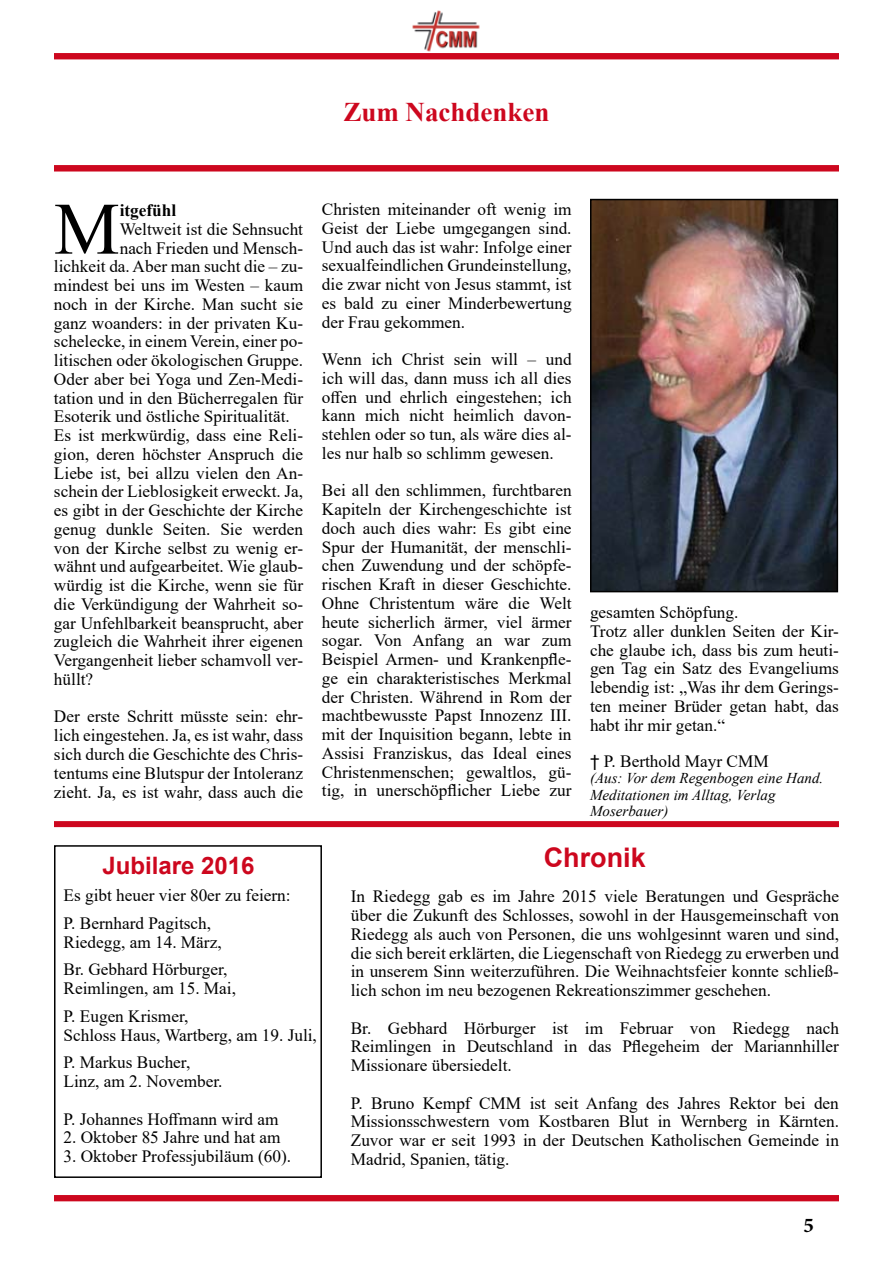
<style>
.page{position:relative;width:893px;height:1263px;background:#fff}
.page>*{position:absolute;margin:0;border:0;box-sizing:border-box;transform-origin:0 0}
.t1{font:73.95px "Times New Roman";color:#000}
.t2{font:700 27px "Times New Roman";color:#cd071e}
.t3{font:700 27px "Arial";color:#cd071e}
.t4{font:700 24px "Arial";color:#cd071e}
.t5{font:700 21px "Minion Pro";color:#000}
.t6{font:17.25px/18.8px "Times New Roman";color:#000;text-align:justify}
.t7{font:700 17.25px "Times New Roman";color:#000}
.t8{font:italic 15px/16.5px "Times New Roman";color:#000}
.s1{font-family:"Arial"}
</style>
<div class="page">
<img style="left:412px;top:10px;width:68px;height:42px">
<div style="left:54px;top:53px;width:785px;height:6px;background:#cd071e"></div>
<div style="left:54px;top:821px;width:785px;height:6px;background:#cd071e"></div>
<div style="left:54px;top:165px;width:785px;height:6px;background:#cd071e"></div>
<img style="left:593px;top:202px;width:242px;height:387px">
<div style="left:590px;top:199px;width:248px;height:393px;border:2px solid #000"></div>
<div style="left:54px;top:1195px;width:785px;height:6px;background:#cd071e"></div>
<div style="left:54px;top:845px;width:268px;height:333px;border:2px solid #000"></div>
<p class="t2" style="left:343px;top:92px;width:208px">Zum Nachdenken</p>
<p class="t1" style="left:54px;top:177px;width:67px">M</p>
<p class="t7" style="left:120px;top:198px;width:58px">itgefühl</p>
<p class="t6" style="left:120px;top:219px;width:185px">Weltweit ist die Sehnsucht</p>
<p class="t6" style="left:120px;top:238px;width:185px">nach Frieden und Mensch-</p>
<p class="t6" style="left:54px;top:257px;width:251px">lichkeit da. Aber man sucht die – zu-</p>
<p class="t6" style="left:54px;top:275px;width:251px">mindest bei uns im Westen – kaum</p>
<p class="t6" style="left:54px;top:294px;width:251px">noch in der Kirche. Man sucht sie</p>
<p class="t6" style="left:54px;top:313px;width:251px">ganz woanders: in der privaten Ku-</p>
<p class="t6" style="left:54px;top:332px;width:251px">schelecke, in einem Verein, einer po-</p>
<p class="t6" style="left:54px;top:350px;width:251px">litischen oder ökologischen Gruppe.</p>
<p class="t6" style="left:54px;top:369px;width:251px">Oder aber bei Yoga und Zen-Medi-</p>
<p class="t6" style="left:54px;top:388px;width:251px">tation und in den Bücherregalen für</p>
<p class="t6" style="left:54px;top:407px;width:237px">Esoterik und östliche Spiritualität.</p>
<p class="t6" style="left:54px;top:425px;width:251px">Es ist merkwürdig, dass eine Reli-</p>
<p class="t6" style="left:54px;top:444px;width:251px">gion, deren höchster Anspruch die</p>
<p class="t6" style="left:54px;top:463px;width:251px">Liebe ist, bei allzu vielen den An-</p>
<p class="t6" style="left:54px;top:482px;width:251px">schein der Lieblosigkeit erweckt. Ja,</p>
<p class="t6" style="left:54px;top:500px;width:251px">es gibt in der Geschichte der Kirche</p>
<p class="t6" style="left:54px;top:519px;width:251px">genug dunkle Seiten. Sie werden</p>
<p class="t6" style="left:54px;top:538px;width:251px">von der Kirche selbst zu wenig er-</p>
<p class="t6" style="left:54px;top:557px;width:251px">wähnt und aufgearbeitet. Wie glaub-</p>
<p class="t6" style="left:54px;top:575px;width:251px">würdig ist die Kirche, wenn sie für</p>
<p class="t6" style="left:54px;top:594px;width:251px">die Verkündigung der Wahrheit so-</p>
<p class="t6" style="left:54px;top:613px;width:251px">gar Unfehlbarkeit beansprucht, aber</p>
<p class="t6" style="left:54px;top:632px;width:251px">zugleich die Wahrheit ihrer eigenen</p>
<p class="t6" style="left:54px;top:650px;width:251px">Vergangenheit lieber schamvoll ver-</p>
<p class="t6" style="left:54px;top:669px;width:41px">hüllt?</p>
<p class="t6" style="left:54px;top:707px;width:251px">Der erste Schritt müsste sein: ehr&shy;lich eingestehen. Ja, es ist wahr, dass sich durch die Geschichte des Chris&shy;tentums eine Blutspur der Intoleranz zieht. Ja, es ist wahr, dass auch die</p>
<p class="t6" style="left:322px;top:199px;width:251px">Christen miteinander oft wenig im Geist der Liebe umgegangen sind.<br>Und auch das ist wahr: Infolge einer sexualfeindlichen Grundeinstellung, die zwar nicht von Jesus stammt, ist es bald zu einer Minderbewertung der Frau gekommen.</p>
<p class="t6" style="left:322px;top:349px;width:251px">Wenn ich Christ sein will – und ich will das, dann muss ich all dies offen und ehrlich eingestehen; ich kann mich nicht heimlich davon&shy;stehlen oder so tun, als wäre dies al&shy;les nur halb so schlimm gewesen.</p>
<p class="t6" style="left:322px;top:481px;width:251px">Bei all den schlimmen, furchtbaren Kapiteln der Kirchengeschichte ist doch auch dies wahr: Es gibt eine Spur der Humanität, der menschli&shy;chen Zuwendung und der schöpfe&shy;rischen Kraft in dieser Geschichte.<br>Ohne Christentum wäre die Welt heute sicherlich ärmer, viel ärmer sogar. Von Anfang an war zum Beispiel Armen- und Krankenpfle&shy;ge ein charakteristisches Merkmal der Christen. Während in Rom der machtbewusste Papst Innozenz III. mit der Inquisition begann, lebte in Assisi Franziskus, das Ideal eines Christenmenschen; gewaltlos, gü&shy;tig, in unerschöpflicher Liebe zur</p>
<p class="t6" style="left:590px;top:602px;width:250px;text-align:left">gesamten Schöpfung.<br>Trotz aller dunklen Seiten der Kir&shy;che glaube ich, dass bis zum heuti&shy;gen Tag ein Satz des Evangeliums lebendig ist: „Was ihr dem Gerings&shy;ten meiner Brüder getan habt, das habt ihr mir getan.“</p>
<p class="t6" style="left:590px;top:751px;width:180px"><span class="s1">†</span> P. Berthold Mayr CMM</p>
<p class="t8" style="left:590px;top:769px;width:235px">(Aus: Vor dem Regenbogen eine Hand.<br>Meditationen im Alltag, Verlag<br>Moserbauer)</p>
<p class="t4" style="left:103px;top:848px;width:154px">Jubilare 2016</p>
<p class="t3" style="left:544px;top:839px;width:104px">Chronik</p>
<p class="t6" style="left:64px;top:881px;width:229px;line-height:27.8px">Es gibt heuer vier 80er zu feiern:<br>P. Bernhard Pagitsch,</p>
<p class="t6" style="left:64px;top:927px;width:165px;line-height:27.8px">Riedegg, am 14. März,<br>Br. Gebhard Hörburger,</p>
<p class="t6" style="left:64px;top:974px;width:174px;line-height:27.8px">Reimlingen, am 15. Mai,<br>P. Eugen Krismer,</p>
<p class="t6" style="left:64px;top:1020px;width:255px;line-height:27.8px">Schloss Haus, Wartberg, am 19. Juli,<br>P. Markus Bucher,</p>
<p class="t6" style="left:64px;top:1062px;width:217px;line-height:37.5px">Linz, am 2. November.<br>P. Johannes Hoffmann wird am</p>
<p class="t6" style="left:64px;top:1128px;width:219px">2. Oktober 85 Jahre und hat am</p>
<p class="t6" style="left:64px;top:1146px;width:229px">3. Oktober Professjubiläum (60).</p>
<p class="t6" style="left:351px;top:887px;width:490px">In Riedegg gab es im Jahre 2015 viele Beratungen und Gespräche über die Zukunft des Schlosses, sowohl in der Hausgemeinschaft von Riedegg als auch von Personen, die uns wohlgesinnt waren und sind, die sich bereit erklärten, die Liegenschaft von Riedegg zu erwerben und in unserem Sinn weiterzuführen. Die Weihnachtsfeier konnte schließ&shy;lich schon im neu bezogenen Rekreationszimmer geschehen.</p>
<p class="t6" style="left:351px;top:1018px;width:490px">Br. Gebhard Hörburger ist im Februar von Riedegg nach Reimlingen in Deutschland in das Pflegeheim der Mariannhiller Missionare übersiedelt.</p>
<p class="t6" style="left:351px;top:1093px;width:490px">P. Bruno Kempf CMM ist seit Anfang des Jahres Rektor bei den Missionsschwestern vom Kostbaren Blut in Wernberg in Kärnten.<br>Zuvor war er seit 1993 in der Deutschen Katholischen Gemeinde in Madrid, Spanien, tätig.</p>
<p class="t5" style="left:803px;top:1210px;width:12px">5</p>
</div>
